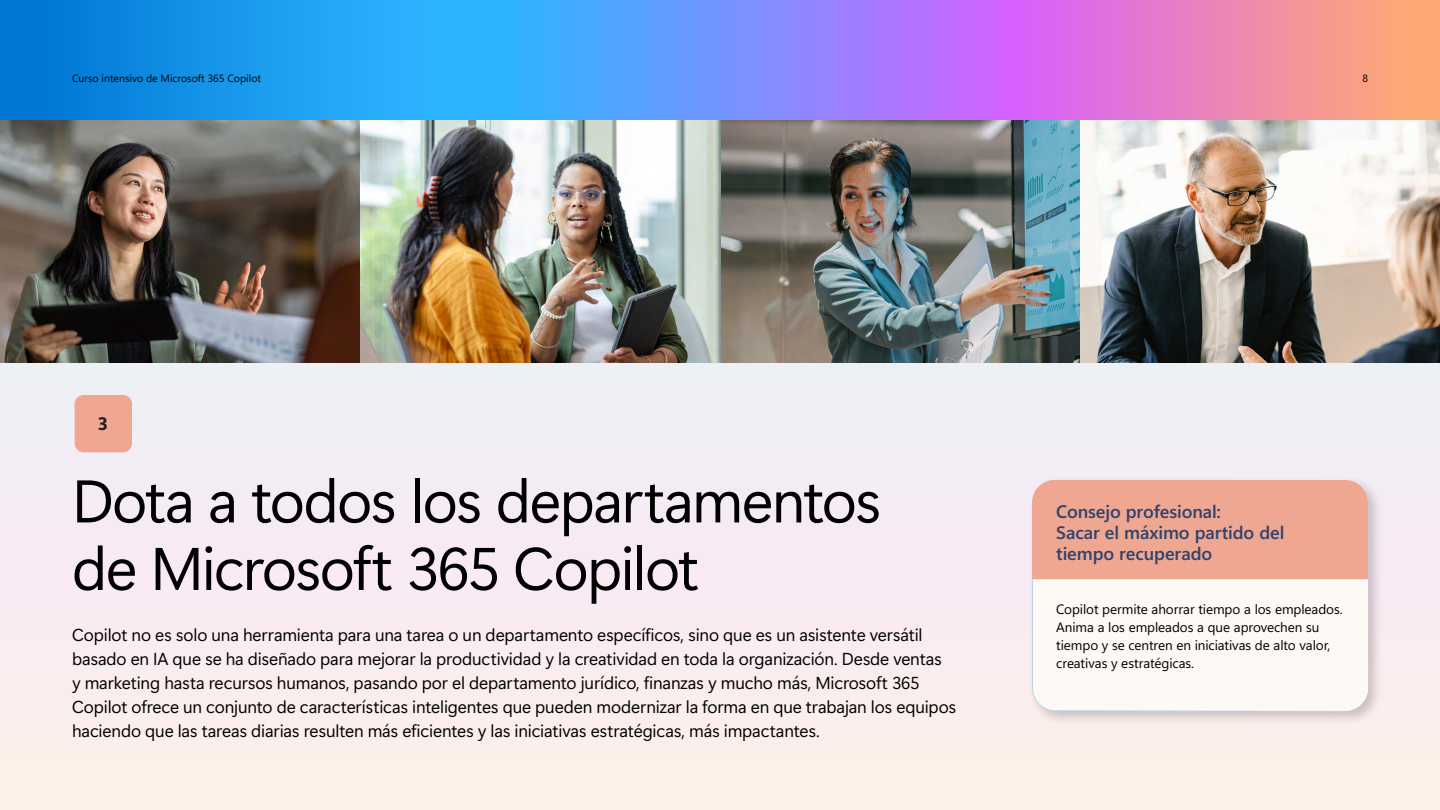
<style>
.page{position:relative;width:1440px;height:810px;background:#fff}
.page>*{position:absolute;margin:0;border:0;box-sizing:border-box;transform-origin:0 0}
.H2{font:60px/67.5px "Segoe Sans 240000";letter-spacing:-.025em;color:#000}
.H4{font:18px/21px "Segoe Sans a 8000";letter-spacing:-.005em;color:#31436c}
.Eyebrow{font:18px "Segoe Sans a 8000 2 bc 0000";color:#212121}
.P_Medium{font:17.25px/24px "Segoe Sans 240000";letter-spacing:-.005em;color:#000}
.Caption_1{font:13.5px/18px "Segoe Sans a 8000";letter-spacing:-.005em;color:#000}
.Page_Header{font:10.5px "Segoe Sans a 8000";color:#000}
.Page{font:10.5px "Segoe Sans a 8000";color:#000}
</style>
<div class="page">
<div style="left:0;top:0;width:1440px;height:810px;background:linear-gradient(to right,#f8edf1,#f6eef0)"></div>
<svg style="left:0;top:0;width:1440px;height:120px;background:#7b8fe2"></svg>
<img style="left:0;top:120px;width:1440px;height:243px">
<div style="left:75px;top:395px;width:57px;height:57px;background:#f0a791;border-radius:9px"></div>
<div style="left:1027px;top:475px;width:356px;height:251px;background:#000;opacity:.2"></div>
<div style="left:1033px;top:480px;width:335px;height:231px;background:#fdf9f4;border-radius:22px"></div>
<div style="left:1032px;top:480px;width:336px;height:99px;background:#f0a791"></div>
<p class="Page_Header" style="left:72px;top:71px;width:191px">Curso intensivo de Microsoft 365 Copilot</p>
<p class="Page" style="left:1362px;top:71px;width:7px">8</p>
<p class="Eyebrow" style="left:98px;top:410px;width:12px">3</p>
<p class="H2" style="left:72px;top:466px;width:811px">Dota a todos los departamentos de Microsoft 365 Copilot</p>
<p class="P_Medium" style="left:72px;top:622px;width:886px">Copilot no es solo una herramienta para una tarea o un departamento específicos, sino que es un asistente versátil basado en IA que se ha diseñado para mejorar la productividad y la creatividad en toda la organización. Desde ventas<br>y marketing hasta recursos humanos, pasando por el departamento jurídico, finanzas y mucho más, Microsoft 365<br>Copilot ofrece un conjunto de características inteligentes que pueden modernizar la forma en que trabajan los equipos haciendo que las tareas diarias resulten más eficientes y las iniciativas estratégicas, más impactantes.</p>
<p class="H4" style="left:1056px;top:500px;width:166px">Consejo profesional:</p>
<p class="H4" style="left:1056px;top:521px;width:230px">Sacar el máximo partido del tiempo recuperado</p>
<p class="Caption_1" style="left:1056px;top:600px;width:288px">Copilot permite ahorrar tiempo a los empleados.<br>Anima a los empleados a que aprovechen su tiempo y se centren en iniciativas de alto valor, creativas y estratégicas.</p>
</div>
